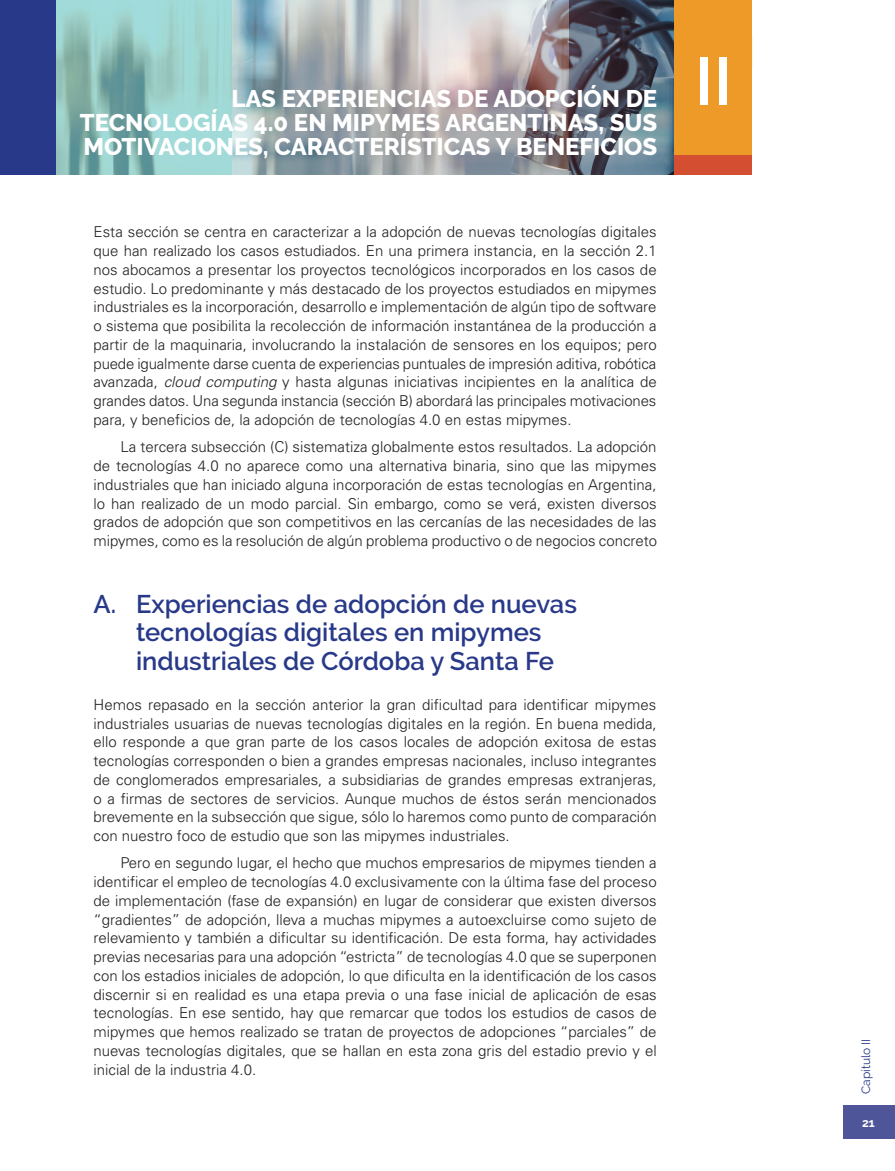
<style>
.page{position:relative;width:895px;height:1171px;background:#fff}
.page>*{position:absolute;margin:0;border:0;box-sizing:border-box;transform-origin:0 0}
.t1{font:600 67.5px "Raleway";color:#fff}
.t2{font:600 25.5px/28.5px "Raleway";color:#283989}
.t3{font:800 24px/24px "Raleway";color:#fff;text-align:justify}
.t4{font:300 15px/18.8px "Univers LT Std";color:#231f20;text-align:justify}
.t5{font:12px "Raleway";color:#283989}
.t6{font:700 12px "Raleway";color:#fff}
.s1{font-style:italic}
</style>
<div class="page">
<div style="left:843px;top:1105px;width:51px;height:33px;background:#4e5699"></div>
<svg style="left:55px;top:0;width:178px;height:174px;background:#90c4c1"></svg>
<img style="left:233px;top:0;width:441px;height:174px">
<div style="left:0;top:0;width:55px;height:174px;background:#283989"></div>
<div style="left:674px;top:0;width:78px;height:174px;background:#ee9a28"></div>
<div style="left:674px;top:155px;width:78px;height:19px;background:#d44e32"></div>
<h3 class="t3" style="left:80px;top:87px;width:578px;text-indent:151px">LAS EXPERIENCIAS DE ADOPCIÓN DE TECNOLOGÍAS 4.0 EN MIPYMES ARGENTINAS, SUS MOTIVACIONES, CARACTERÍSTICAS Y BENEFICIOS</h3>
<p class="t4" style="left:93px;top:223px;width:564px">Esta sección se centra en caracterizar a la adopción de nuevas tecnologías digitales que han realizado los casos estudiados. En una primera instancia, en la sección 2.1 nos abocamos a presentar los proyectos tecnológicos incorporados en los casos de estudio. Lo predominante y más destacado de los proyectos estudiados en mipymes industriales es la incorporación, desarrollo e implementación de algún tipo de software o sistema que posibilita la recolección de información instantánea de la producción a partir de la maquinaria, involucrando la instalación de sensores en los equipos; pero puede igualmente darse cuenta de experiencias puntuales de impresión aditiva, robótica avanzada, <span class="s1">cloud computing</span> y hasta algunas iniciativas incipientes en la analítica de grandes datos. Una segunda instancia (sección B) abordará las principales motivaciones para, y beneficios de, la adopción de tecnologías 4.0 en estas mipymes.</p>
<p class="t4" style="left:93px;top:437px;width:565px;text-indent:27px">La tercera subsección (C) sistematiza globalmente estos resultados. La adopción de tecnologías 4.0 no aparece como una alternativa binaria, sino que las mipymes industriales que han iniciado alguna incorporación de estas tecnologías en Argentina, lo han realizado de un modo parcial. Sin embargo, como se verá, existen diversos grados de adopción que son competitivos en las cercanías de las necesidades de las mipymes, como es la resolución de algún problema productivo o de negocios concreto</p>
<h2 class="t2" style="left:136px;top:589px;width:442px;text-indent:-43px">A. Experiencias de adopción de nuevas tecnologías digitales en mipymes industriales de Córdoba y Santa Fe</h2>
<p class="t4" style="left:93px;top:695px;width:564px">Hemos repasado en la sección anterior la gran dificultad para identificar mipymes industriales usuarias de nuevas tecnologías digitales en la región. En buena medida, ello responde a que gran parte de los casos locales de adopción exitosa de estas tecnologías corresponden o bien a grandes empresas nacionales, incluso integrantes de conglomerados empresariales, a subsidiarias de grandes empresas extranjeras, o a firmas de sectores de servicios. Aunque muchos de éstos serán mencionados brevemente en la subsección que sigue, sólo lo haremos como punto de comparación con nuestro foco de estudio que son las mipymes industriales.</p>
<p class="t4" style="left:93px;top:854px;width:564px;text-indent:27px">Pero en segundo lugar, el hecho que muchos empresarios de mipymes tienden a identificar el empleo de tecnologías 4.0 exclusivamente con la última fase del proceso de implementación (fase de expansión) en lugar de considerar que existen diversos “gradientes” de adopción, lleva a muchas mipymes a autoexcluirse como sujeto de relevamiento y también a dificultar su identificación. De esta forma, hay actividades previas necesarias para una adopción “estricta” de tecnologías 4.0 que se superponen con los estadios iniciales de adopción, lo que dificulta en la identificación de los casos discernir si en realidad es una etapa previa o una fase inicial de aplicación de esas tecnologías. En ese sentido, hay que remarcar que todos los estudios de casos de mipymes que hemos realizado se tratan de proyectos de adopciones “parciales” de nuevas tecnologías digitales, que se hallan en esta zona gris del estadio previo y el inicial de la industria 4.0.</p>
<h1 class="t1" style="left:695px;top:42px;width:38px">II</h1>
<p class="t5" style="left:858px;top:1094px;width:57px;rotate:-90deg">Capítulo II</p>
<p class="t6" style="left:861px;top:1116px;width:14px">21</p>
</div>
